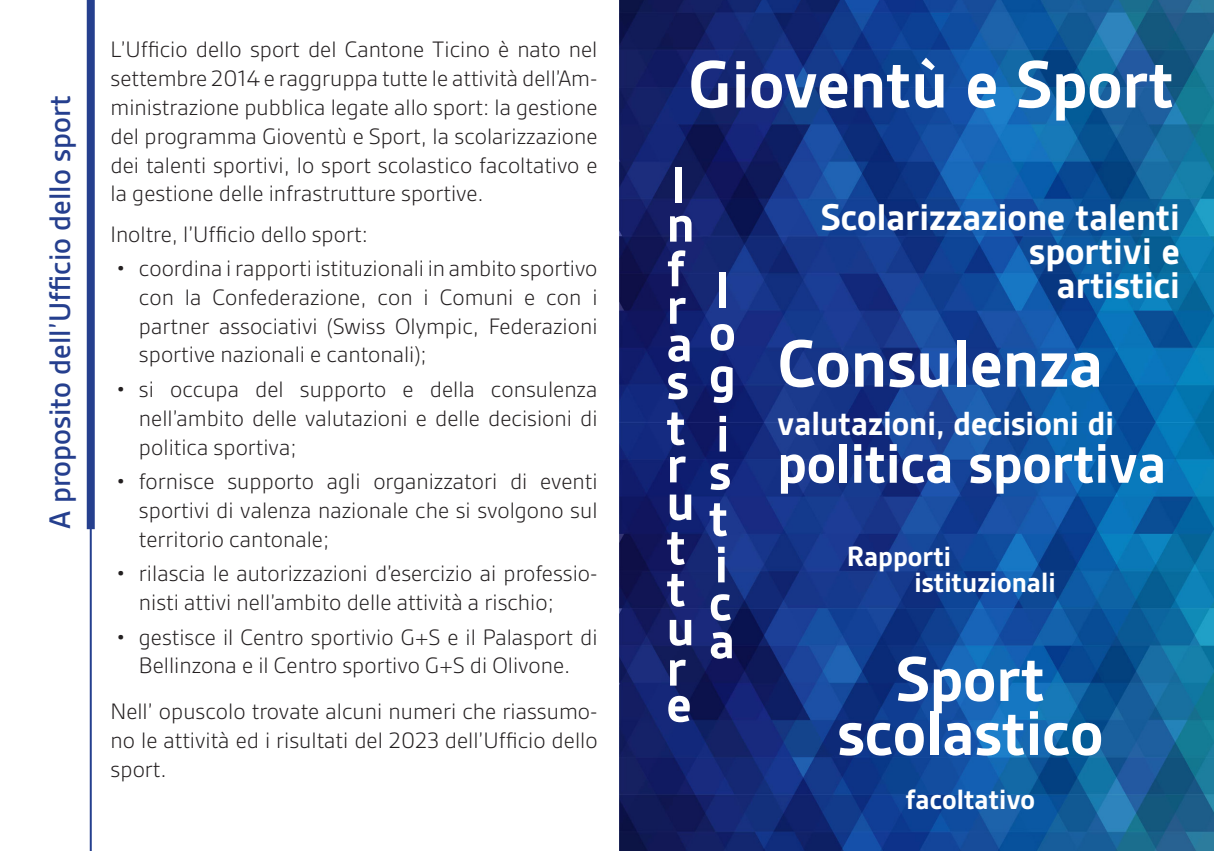
<style>
.page{position:relative;width:1214px;height:851px;background:#fff}
.page>*{position:absolute;margin:0;border:0;box-sizing:border-box;transform-origin:0 0}
.t1{font:700 72px "Gesta";color:#fff}
.t2{font:700 68px "Gesta";color:#fff}
.t3{font:700 60px "Gesta";color:#fff}
.t4{font:700 55.4px/42.2px "Gesta";color:#fff;text-align:justify}
.t5{font:700 54.8px/41.4px "Gesta";color:#fff}
.t6{font:700 40px/34px "Gesta";color:#fff;text-align:right}
.t7{font:700 36px "Gesta";color:#fff}
.t8{font:500 32px "Gesta";color:#253f8e}
.t9{font:700 30px/26px "Gesta";color:#fff}
.t10{font:300 24px/28.8px "Gesta";color:#231f20;text-align:justify}
</style>
<div class="page">
<img style="left:619px;top:0;width:594px;height:850px">
<hr style="left:90px;top:403px;width:2px;height:447px;background:#253f8e">
<div style="left:87px;top:0;width:8px;height:529px;background:#253f8e"></div>
<p class="t8" style="left:42px;top:529px;width:435px;rotate:-90deg">A proposito dell’Ufficio dello sport</p>
<p class="t10" style="left:111px;top:35px;width:488px">L’Ufficio dello sport del Cantone Ticino è nato nel settembre 2014 e raggruppa tutte le attività dell’Am&shy;ministrazione pubblica legate allo sport: la gestione del programma Gioventù e Sport, la scolarizzazione dei talenti sportivi, lo sport scolastico facoltativo e la gestione delle infrastrutture sportive.</p>
<p class="t10" style="left:111px;top:219px;width:259px">Inoltre, l’Ufficio dello sport:</p>
<p class="t10" style="left:139px;top:253px;width:460px;text-indent:-23px">• coordina i rapporti istituzionali in ambito sportivo con la Confederazione, con i Comuni e con i partner associativi (Swiss Olympic, Federazioni sportive nazionali e cantonali);</p>
<p class="t10" style="left:139px;top:374px;width:460px;text-indent:-23px">• si occupa del supporto e della consulenza nell’ambito delle valutazioni e delle decisioni di politica sportiva;</p>
<p class="t10" style="left:139px;top:466px;width:460px;text-indent:-23px">• fornisce supporto agli organizzatori di eventi sportivi di valenza nazionale che si svolgono sul territorio cantonale;</p>
<p class="t10" style="left:139px;top:558px;width:460px;text-indent:-23px">• rilascia le autorizzazioni d’esercizio ai professio&shy;nisti attivi nell’ambito delle attività a rischio;</p>
<p class="t10" style="left:116px;top:622px;width:482px;text-align:center">• gestisce il Centro sportivio G+S e il Palasport di<br>Bellinzona e il Centro sportivo G+S di Olivone.</p>
<p class="t10" style="left:111px;top:696px;width:488px">Nell’ opuscolo trovate alcuni numeri che riassumo&shy;no le attività ed i risultati del 2023 dell’Ufficio dello sport.</p>
<p class="t1" style="left:687px;top:43px;width:487px">Gioventù e Sport</p>
<h3 class="t5" style="left:666px;top:165px;width:30px;line-height:39px">I n</h3>
<h3 class="t5" style="left:666px;top:248px;width:20px">f</h3>
<h3 class="t5" style="left:666px;top:285px;width:21px">r</h3>
<h3 class="t5" style="left:666px;top:323px;width:28px">a</h3>
<h3 class="t5" style="left:666px;top:358px;width:24px;line-height:46px">s t</h3>
<h3 class="t5" style="left:666px;top:444px;width:21px">r</h3>
<h3 class="t5" style="left:666px;top:481px;width:30px">u t t u r</h3>
<h3 class="t5" style="left:666px;top:683px;width:26px">e</h3>
<h3 class="t4" style="left:709px;top:269px;width:28px">l o g</h3>
<h3 class="t4" style="left:716px;top:412px;width:15px">i</h3>
<h3 class="t4" style="left:709px;top:448px;width:24px;line-height:46.4px">s t i</h3>
<h3 class="t4" style="left:709px;top:581px;width:24px">c</h3>
<h3 class="t4" style="left:709px;top:619px;width:27px">a</h3>
<p class="t6" style="left:820px;top:200px;width:360px">Scolarizzazione talenti sportivi e</p>
<p class="t6" style="left:1056px;top:268px;width:125px">artistici</p>
<p class="t1" style="left:777px;top:322px;width:327px">Consulenza</p>
<p class="t7" style="left:777px;top:402px;width:338px">valutazioni, decisioni di</p>
<p class="t3" style="left:777px;top:429px;width:390px">politica sportiva</p>
<p class="t9" style="left:914px;top:542px;width:142px;text-indent:-68px">Rapporti istituzionali</p>
<p class="t2" style="left:895px;top:640px;width:150px">Sport</p>
<p class="t2" style="left:837px;top:694px;width:267px">scolastico</p>
<p class="t9" style="left:905px;top:786px;width:131px">facoltativo</p>
</div>
